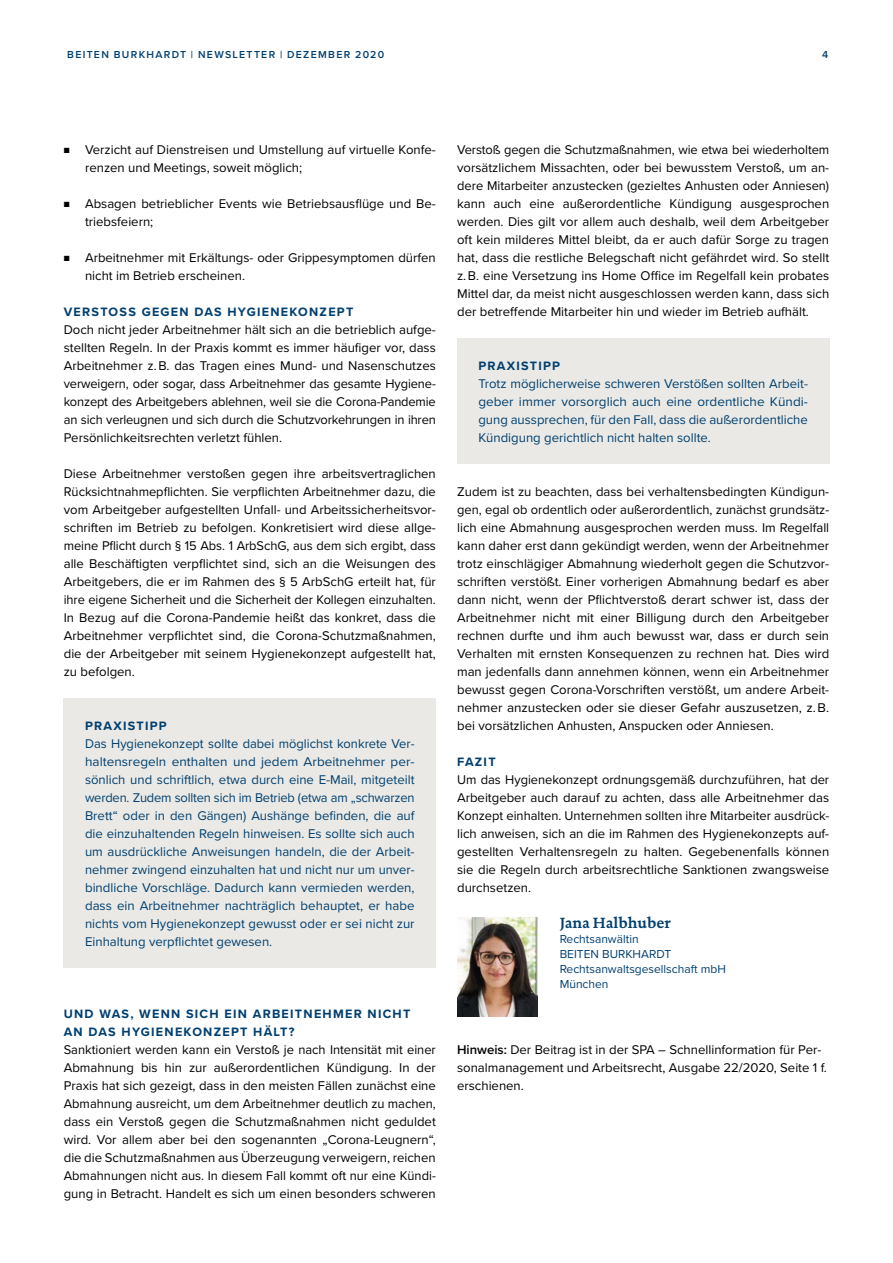
<style>
.page{position:relative;width:893px;height:1263px;background:#fff}
.page>*{position:absolute;margin:0;border:0;box-sizing:border-box;transform-origin:0 0}
.t1{font:700 15px "DTL Documenta TOT";color:#003f6f}
.t2{font:13.2px/18px "Proxima Nova";color:#000;text-align:justify}
.t3{font:13.2px/18px "Proxima Nova";color:#003f6f;text-align:justify}
.t4{font:700 12.6px/18px "Proxima Nova";letter-spacing:.1em;color:#003f6f}
.t5{font:12px/15px "Proxima Nova";color:#003f6f}
.t6{font:600 10.5px "Proxima Nova";letter-spacing:.125em;color:#003f6f}
.s1{font-size:9px}
.s2{font-weight:600}
</style>
<div class="page">
<div style="left:64px;top:698px;width:372px;height:269px;background:#eae9e5"></div>
<div style="left:457px;top:338px;width:372px;height:125px;background:#eae9e5"></div>
<img style="left:457px;top:918px;width:81px;height:99px">
<p class="t6" style="left:67px;top:47px;width:318px">BEITEN BURKHARDT | NEWSLETTER | DEZEMBER 2020</p>
<p class="t6" style="left:822px;top:47px;width:8px">4</p>
<p class="t2" style="left:85px;top:140px;width:352px;text-indent:-21px"><span class="s1">■</span> Verzicht auf Dienstreisen und Umstellung auf virtuelle Konfe&shy;renzen und Meetings, soweit möglich;</p>
<p class="t2" style="left:85px;top:194px;width:352px;text-indent:-21px"><span class="s1">■</span> Absagen betrieblicher Events wie Betriebsausflüge und Be&shy;triebsfeiern;</p>
<p class="t2" style="left:85px;top:248px;width:352px;text-indent:-21px"><span class="s1">■</span> Arbeitnehmer mit Erkältungs- oder Grippesymptomen dürfen nicht im Betrieb erscheinen.</p>
<p class="t4" style="left:64px;top:302px;width:291px">VERSTOSS GEGEN DAS HYGIENEKONZEPT</p>
<p class="t2" style="left:64px;top:320px;width:374px">Doch nicht jeder Arbeitnehmer hält sich an die betrieblich aufge&shy;stellten Regeln. In der Praxis kommt es immer häufiger vor, dass Arbeitnehmer z. B. das Tragen eines Mund- und Nasenschutzes verweigern, oder sogar, dass Arbeitnehmer das gesamte Hygiene&shy;konzept des Arbeitgebers ablehnen, weil sie die Corona-Pandemie an sich verleugnen und sich durch die Schutzvorkehrungen in ihren Persönlichkeitsrechten verletzt fühlen.</p>
<p class="t2" style="left:64px;top:464px;width:374px">Diese Arbeitnehmer verstoßen gegen ihre arbeitsvertraglichen Rücksichtnahmepflichten. Sie verpflichten Arbeitnehmer dazu, die vom Arbeitgeber aufgestellten Unfall- und Arbeitssicherheitsvor&shy;schriften im Betrieb zu befolgen. Konkretisiert wird diese allge&shy;meine Pflicht durch § 15 Abs. 1 ArbSchG, aus dem sich ergibt, dass alle Beschäftigten verpflichtet sind, sich an die Weisungen des Arbeitgebers, die er im Rahmen des § 5 ArbSchG erteilt hat, für ihre eigene Sicherheit und die Sicherheit der Kollegen einzuhalten.<br>In Bezug auf die Corona-Pandemie heißt das konkret, dass die Arbeitnehmer verpflichtet sind, die Corona-Schutzmaßnahmen, die der Arbeitgeber mit seinem Hygienekonzept aufgestellt hat, zu befolgen.</p>
<p class="t4" style="left:85px;top:716px;width:83px">PRAXISTIPP</p>
<p class="t3" style="left:85px;top:734px;width:331px">Das Hygienekonzept sollte dabei möglichst konkrete Ver&shy;haltensregeln enthalten und jedem Arbeitnehmer per&shy;sönlich und schriftlich, etwa durch eine E-Mail, mitgeteilt werden. Zudem sollten sich im Betrieb (etwa am „schwarzen Brett“ oder in den Gängen) Aushänge befinden, die auf die einzuhaltenden Regeln hinweisen. Es sollte sich auch um ausdrückliche Anweisungen handeln, die der Arbeit&shy;nehmer zwingend einzuhalten hat und nicht nur um unver&shy;bindliche Vorschläge. Dadurch kann vermieden werden, dass ein Arbeitnehmer nachträglich behauptet, er habe nichts vom Hygienekonzept gewusst oder er sei nicht zur Einhaltung verpflichtet gewesen.</p>
<p class="t4" style="left:64px;top:1004px;width:348px">UND WAS, WENN SICH EIN ARBEITNEHMER NICHT<br>AN DAS HYGIENEKONZEPT HÄLT?</p>
<p class="t2" style="left:64px;top:1040px;width:374px">Sanktioniert werden kann ein Verstoß je nach Intensität mit einer Abmahnung bis hin zur außerordentlichen Kündigung. In der Praxis hat sich gezeigt, dass in den meisten Fällen zunächst eine Abmahnung ausreicht, um dem Arbeitnehmer deutlich zu machen, dass ein Verstoß gegen die Schutzmaßnahmen nicht geduldet wird. Vor allem aber bei den sogenannten „Corona-Leugnern“, die die Schutzmaßnahmen aus Überzeugung verweigern, reichen Abmahnungen nicht aus. In diesem Fall kommt oft nur eine Kündi&shy;gung in Betracht. Handelt es sich um einen besonders schweren</p>
<p class="t2" style="left:457px;top:140px;width:374px">Verstoß gegen die Schutzmaßnahmen, wie etwa bei wiederholtem vorsätzlichem Missachten, oder bei bewusstem Verstoß, um an&shy;dere Mitarbeiter anzustecken (gezieltes Anhusten oder Anniesen) kann auch eine außerordentliche Kündigung ausgesprochen werden. Dies gilt vor allem auch deshalb, weil dem Arbeitgeber oft kein milderes Mittel bleibt, da er auch dafür Sorge zu tragen hat, dass die restliche Belegschaft nicht gefährdet wird. So stellt z. B. eine Versetzung ins Home Office im Regelfall kein probates Mittel dar, da meist nicht ausgeschlossen werden kann, dass sich der betreffende Mitarbeiter hin und wieder im Betrieb aufhält.</p>
<p class="t4" style="left:478px;top:356px;width:83px">PRAXISTIPP</p>
<p class="t3" style="left:478px;top:374px;width:331px">Trotz möglicherweise schweren Verstößen sollten Arbeit&shy;geber immer vorsorglich auch eine ordentliche Kündi&shy;gung aussprechen, für den Fall, dass die außerordentliche Kündigung gerichtlich nicht halten sollte.</p>
<p class="t2" style="left:457px;top:482px;width:374px">Zudem ist zu beachten, dass bei verhaltensbedingten Kündigun&shy;gen, egal ob ordentlich oder außerordentlich, zunächst grundsätz&shy;lich eine Abmahnung ausgesprochen werden muss. Im Regelfall kann daher erst dann gekündigt werden, wenn der Arbeitnehmer trotz einschlägiger Abmahnung wiederholt gegen die Schutzvor&shy;schriften verstößt. Einer vorherigen Abmahnung bedarf es aber dann nicht, wenn der Pflichtverstoß derart schwer ist, dass der Arbeitnehmer nicht mit einer Billigung durch den Arbeitgeber rechnen durfte und ihm auch bewusst war, dass er durch sein Verhalten mit ernsten Konsequenzen zu rechnen hat. Dies wird man jedenfalls dann annehmen können, wenn ein Arbeitnehmer bewusst gegen Corona-Vorschriften verstößt, um andere Arbeit&shy;nehmer anzustecken oder sie dieser Gefahr auszusetzen, z. B. bei vorsätzlichen Anhusten, Anspucken oder Anniesen.</p>
<p class="t4" style="left:457px;top:752px;width:40px">FAZIT</p>
<p class="t2" style="left:457px;top:770px;width:374px">Um das Hygienekonzept ordnungsgemäß durchzuführen, hat der Arbeitgeber auch darauf zu achten, dass alle Arbeitnehmer das Konzept einhalten. Unternehmen sollten ihre Mitarbeiter ausdrück&shy;lich anweisen, sich an die im Rahmen des Hygienekonzepts auf&shy;gestellten Verhaltensregeln zu halten. Gegebenenfalls können sie die Regeln durch arbeitsrechtliche Sanktionen zwangsweise durchsetzen.</p>
<p class="t1" style="left:560px;top:913px;width:113px">Jana Halbhuber</p>
<p class="t5" style="left:560px;top:931px;width:168px">Rechtsanwältin<br>BEITEN BURKHARDT<br>Rechtsanwaltsgesellschaft mbH<br>München</p>
<p class="t2" style="left:457px;top:1040px;width:371px;text-align:left"><span class="s2">Hinweis:</span> Der Beitrag ist in der SPA – Schnellinformation für Per&shy;sonalmanagement und Arbeitsrecht, Ausgabe 22/2020, Seite 1 f. erschienen.</p>
</div>
